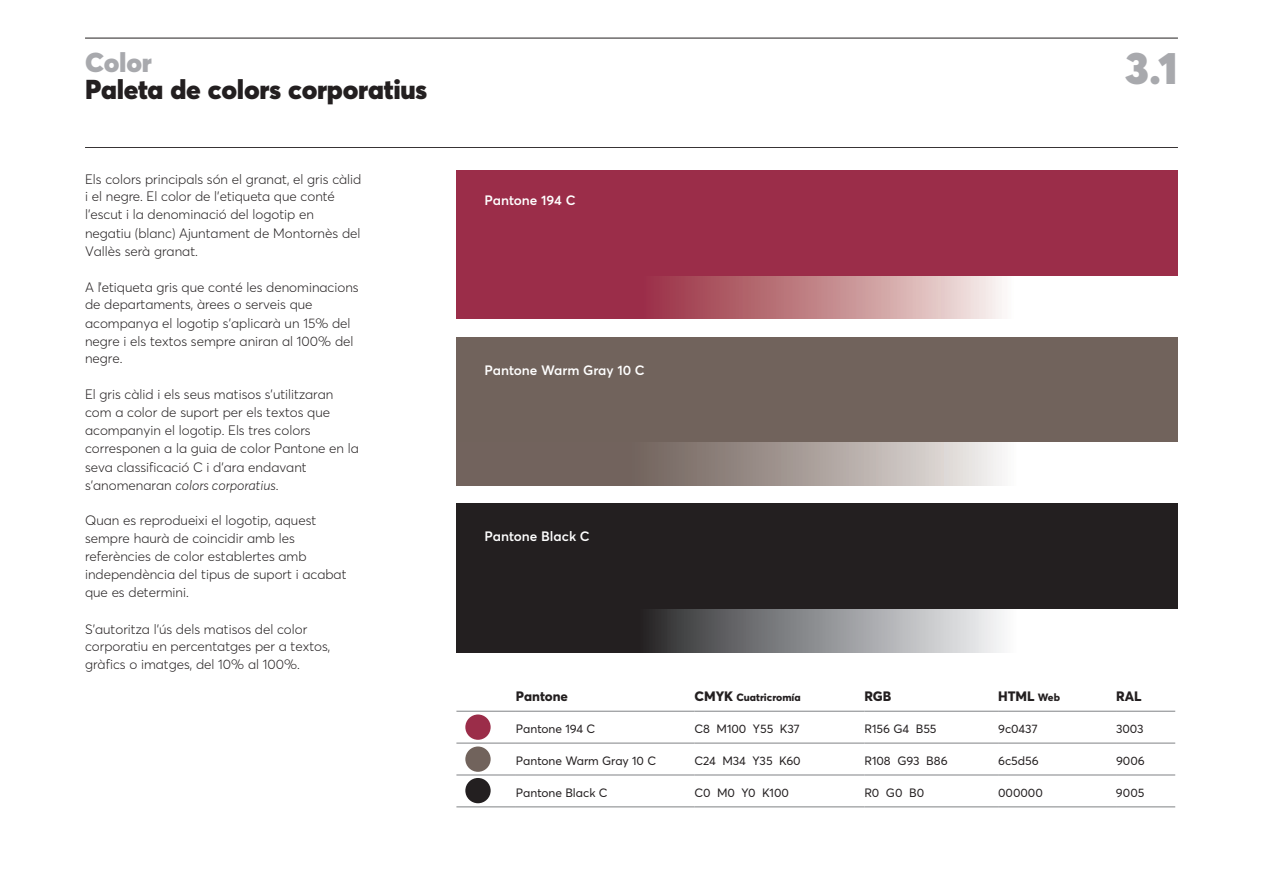
<style>
.page{position:relative;width:1263px;height:893px;background:#fff}
.page>*{position:absolute;margin:0;border:0;box-sizing:border-box;transform-origin:0 0}
.t1{font:900 45px "Averta Std";color:#a8a9ad}
.t2{font:900 27px "Averta Std";letter-spacing:-.01em;color:#231f20}
.t3{font:900 27px "Averta Std";letter-spacing:-.01em;color:#a8a9ad}
.t4{font:300 13.5px/18px "Averta Std";color:#231f20}
.t5{font:600 13.5px "Averta Std";color:#fff}
.t6{font:800 13.5px "Averta Std";color:#231f20}
.t7{font:12px "Averta Std";color:#231f20}
.t8{font:800 10.5px "Averta Std";color:#231f20}
.s1{font-style:italic}
.s2{font-size:13.5px}
.s3{font-size:10.5px}
</style>
<div class="page">
<hr style="left:85px;top:38px;width:1093px;height:1px;background:#231f20">
<hr style="left:85px;top:147px;width:1093px;height:1px;background:#231f20">
<div style="left:456px;top:170px;width:722px;height:149px;background:#9b2d49"></div>
<div style="left:456px;top:337px;width:722px;height:148px;background:#71635c"></div>
<div style="left:456px;top:503px;width:722px;height:149px;background:#231f20"></div>
<svg style="left:660px;top:276px;width:518px;height:43px;background:#dab5b8"></svg>
<svg style="left:662px;top:443px;width:516px;height:42px;background:#cdc7c4"></svg>
<svg style="left:652px;top:609px;width:526px;height:43px;background:#b6b7b9"></svg>
<hr style="left:456px;top:711px;width:60px;height:1px;background:#808285">
<hr style="left:516px;top:711px;width:178px;height:1px;background:#808285">
<hr style="left:694px;top:711px;width:170px;height:1px;background:#808285">
<hr style="left:864px;top:711px;width:134px;height:1px;background:#808285">
<hr style="left:998px;top:711px;width:118px;height:1px;background:#808285">
<hr style="left:1116px;top:711px;width:59px;height:1px;background:#808285">
<hr style="left:456px;top:743px;width:60px;height:1px;background:#808285">
<hr style="left:516px;top:743px;width:178px;height:1px;background:#808285">
<hr style="left:694px;top:743px;width:170px;height:1px;background:#808285">
<hr style="left:864px;top:743px;width:134px;height:1px;background:#808285">
<hr style="left:998px;top:743px;width:118px;height:1px;background:#808285">
<hr style="left:1116px;top:743px;width:59px;height:1px;background:#808285">
<hr style="left:456px;top:775px;width:60px;height:1px;background:#808285">
<hr style="left:516px;top:775px;width:178px;height:1px;background:#808285">
<hr style="left:694px;top:775px;width:170px;height:1px;background:#808285">
<hr style="left:864px;top:775px;width:134px;height:1px;background:#808285">
<hr style="left:998px;top:775px;width:118px;height:1px;background:#808285">
<hr style="left:1116px;top:775px;width:59px;height:1px;background:#808285">
<hr style="left:456px;top:806px;width:60px;height:1px;background:#808285">
<hr style="left:516px;top:806px;width:178px;height:1px;background:#808285">
<hr style="left:694px;top:806px;width:170px;height:1px;background:#808285">
<hr style="left:864px;top:806px;width:134px;height:1px;background:#808285">
<hr style="left:998px;top:806px;width:118px;height:1px;background:#808285">
<hr style="left:1116px;top:806px;width:59px;height:1px;background:#808285">
<div style="left:465px;top:714px;width:26px;height:26px;background:#9b2d49;border-radius:50%"></div>
<div style="left:465px;top:746px;width:26px;height:26px;background:#71635c;border-radius:50%"></div>
<div style="left:465px;top:778px;width:26px;height:25px;background:#231f20;border-radius:50%"></div>
<h2 class="t3" style="left:85px;top:43px;width:68px">Color</h2>
<h2 class="t2" style="left:85px;top:70px;width:344px">Paleta de colors corporatius</h2>
<p class="t4" style="left:85px;top:170px;width:278px">Els colors principals són el granat, el gris càlid i el negre. El color de l’etiqueta que conté l’escut i la denominació del logotip en negatiu (blanc) Ajuntament de Montornès del Vallès serà granat.</p>
<p class="t4" style="left:85px;top:278px;width:275px">A l’etiqueta gris que conté les denominacions de departaments, àrees o serveis que acompanya el logotip s’aplicarà un 15% del negre i els textos sempre aniran al 100% del negre.</p>
<p class="t4" style="left:85px;top:385px;width:275px">El gris càlid i els seus matisos s’utilitzaran com a color de suport per els textos que acompanyin el logotip. Els tres colors corresponen a la guia de color Pantone en la seva classificació C i d'ara endavant s’anomenaran <span class="s1">colors corporatius</span>.</p>
<p class="t4" style="left:85px;top:511px;width:263px">Quan es reprodueixi el logotip, aquest sempre haurà de coincidir amb les referències de color establertes amb independència del tipus de suport i acabat que es determini.</p>
<p class="t4" style="left:85px;top:620px;width:247px">S’autoritza l'ús dels matisos del color corporatiu en percentatges per a textos, gràfics o imatges, del 10% al 100%.</p>
<p class="t5" style="left:485px;top:190px;width:92px">Pantone 194 C</p>
<p class="t5" style="left:485px;top:360px;width:162px">Pantone Warm Gray 10 C</p>
<p class="t5" style="left:485px;top:527px;width:107px">Pantone Black C</p>
<h1 class="t1" style="left:1125px;top:36px;width:54px">3.1</h1>
<p class="t6" style="left:516px;top:686px;width:54px">Pantone</p>
<p class="t8" style="left:694px;top:690px;width:108px"><span class="s2">CMYK</span> Cuatricromía</p>
<p class="t6" style="left:864px;top:686px;width:28px">RGB</p>
<p class="t6" style="left:998px;top:686px;width:64px">HTML <span class="s3">Web</span></p>
<p class="t6" style="left:1116px;top:686px;width:27px">RAL</p>
<p class="t7" style="left:516px;top:720px;width:81px">Pantone 194 C</p>
<p class="t7" style="left:694px;top:720px;width:107px">C8 M100 Y55 K37</p>
<p class="t7" style="left:864px;top:720px;width:74px">R156 G4 B55</p>
<p class="t7" style="left:998px;top:720px;width:41px">9c0437</p>
<p class="t7" style="left:1116px;top:720px;width:29px">3003</p>
<p class="t7" style="left:516px;top:752px;width:142px">Pantone Warm Gray 10 C</p>
<p class="t7" style="left:694px;top:752px;width:108px">C24 M34 Y35 K60</p>
<p class="t7" style="left:864px;top:752px;width:85px">R108 G93 B86</p>
<p class="t7" style="left:998px;top:752px;width:42px">6c5d56</p>
<p class="t7" style="left:1116px;top:752px;width:30px">9006</p>
<p class="t7" style="left:516px;top:784px;width:93px">Pantone Black C</p>
<p class="t7" style="left:694px;top:784px;width:96px">C0 M0 Y0 K100</p>
<p class="t7" style="left:864px;top:784px;width:61px">R0 G0 B0</p>
<p class="t7" style="left:998px;top:784px;width:46px">000000</p>
<p class="t7" style="left:1116px;top:784px;width:30px">9005</p>
</div>
